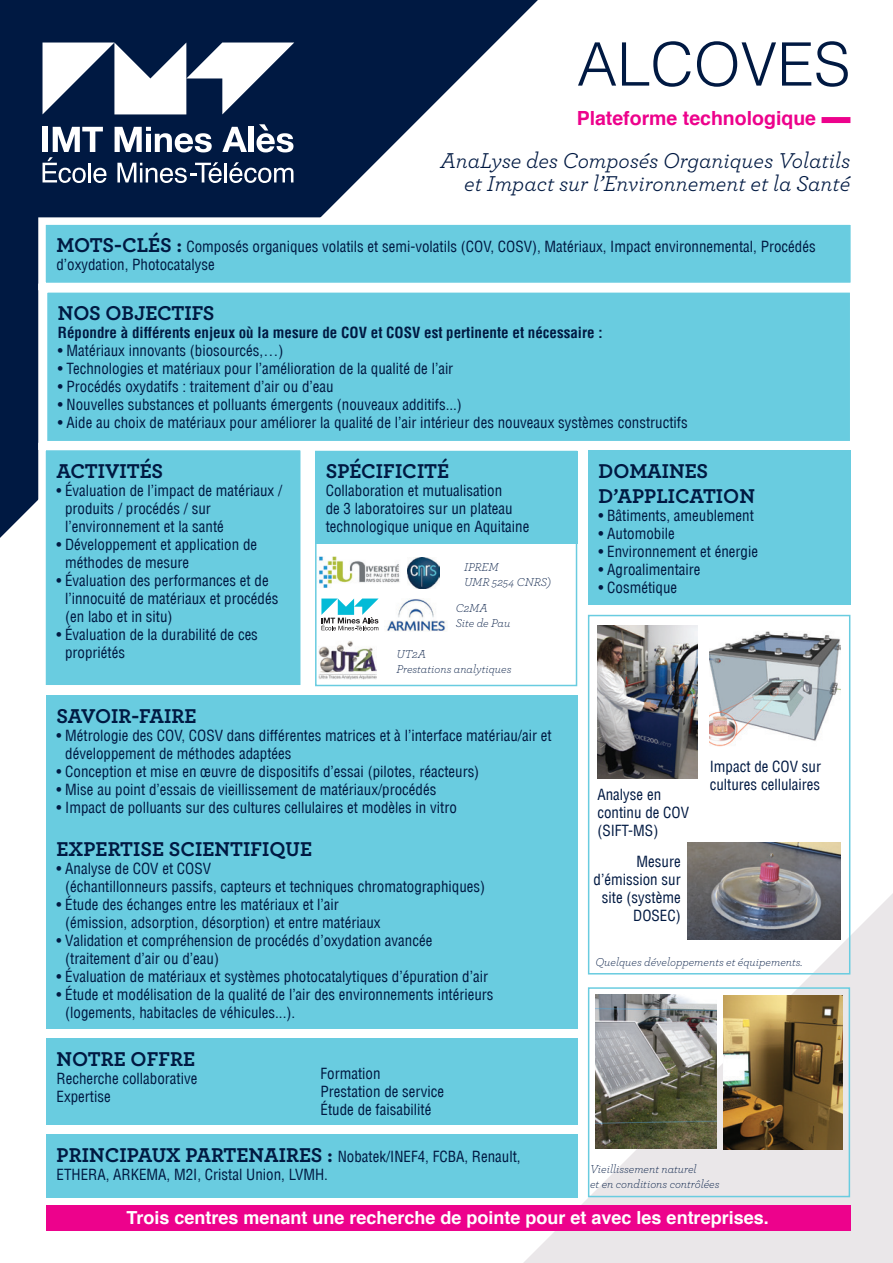
<style>
.page{position:relative;width:893px;height:1263px;background:#fff}
.page>*{position:absolute;margin:0;border:0;box-sizing:border-box;transform-origin:0 0}
.t1{font:300 60px "Helvetica";color:#001942}
.t2{font:italic 22.5px/22.5px "Archer";color:#001942;text-align:right}
.t3{font:700 21px/25.2px "Archer";color:#001942}
.t4{font:700 19.5px "Helvetica";color:#ed028c}
.t5{font:700 18px "Helvetica";color:#fff}
.t6{font:condensed 15px/18px "Helvetica LT";color:#001942}
.t7{font:700 condensed 15px "Helvetica LT";color:#001942}
.t8{font:italic 300 12px/14.4px "Archer";color:#001942}
.s1{font-family:"Archer";font-weight:700;font-stretch:normal;font-size:21px}
</style>
<div class="page">
<svg style="left:0;top:0;width:538px;height:538px;fill:#001942"></svg>
<svg style="left:229px;top:162px;width:64px;height:21px"></svg>
<hr style="left:224px;top:163px;width:3px;height:19px;background:#fff">
<svg style="left:117px;top:162px;width:105px;height:21px"></svg>
<svg style="left:256px;top:124px;width:37px;height:28px"></svg>
<div style="left:249px;top:127px;width:5px;height:25px;background:#fff"></div>
<svg style="left:222px;top:127px;width:25px;height:25px"></svg>
<svg style="left:115px;top:127px;width:97px;height:25px"></svg>
<svg style="left:43px;top:127px;width:63px;height:56px"></svg>
<div style="left:43px;top:127px;width:5px;height:25px;background:#fff"></div>
<svg style="left:43px;top:43px;width:251px;height:71px"></svg>
<div style="left:821px;top:117px;width:29px;height:6px;background:#ed028c"></div>
<svg style="left:523px;top:893px;width:370px;height:370px;fill:#eae7e9"></svg>
<div style="left:315px;top:451px;width:262px;height:229px;background:#69cce0"></div>
<div style="left:311px;top:544px;width:270px;height:144px;background:#fff"></div>
<div style="left:42px;top:221px;width:812px;height:65px;background:#69cce0"></div>
<div style="left:38px;top:217px;width:820px;height:73px;border:8px solid #fff"></div>
<div style="left:42px;top:446px;width:262px;height:243px;background:#69cce0"></div>
<div style="left:38px;top:443px;width:270px;height:249px;border:8px solid #fff"></div>
<div style="left:588px;top:451px;width:262px;height:154px;background:#69cce0"></div>
<div style="left:46px;top:695px;width:531px;height:333px;background:#69cce0"></div>
<div style="left:588px;top:615px;width:262px;height:359px;border:2px solid #69cce0"></div>
<div style="left:588px;top:987px;width:262px;height:210px;border:2px solid #69cce0"></div>
<div style="left:46px;top:1039px;width:531px;height:86px;background:#69cce0"></div>
<div style="left:46px;top:1134px;width:531px;height:63px;background:#69cce0"></div>
<img style="left:709px;top:631px;width:132px;height:116px">
<img style="left:597px;top:625px;width:100px;height:154px">
<img style="left:687px;top:843px;width:154px;height:97px">
<img style="left:595px;top:994px;width:121px;height:154px">
<img style="left:318px;top:557px;width:82px;height:31px">
<img style="left:408px;top:557px;width:32px;height:32px">
<img style="left:387px;top:599px;width:61px;height:32px">
<svg style="left:321px;top:598px;width:58px;height:32px"></svg>
<img style="left:319px;top:641px;width:57px;height:38px">
<img style="left:724px;top:995px;width:119px;height:154px">
<div style="left:43px;top:288px;width:811px;height:157px;background:#69cce0"></div>
<div style="left:38px;top:284px;width:821px;height:166px;border:9px solid #fff"></div>
<div style="left:46px;top:1205px;width:804px;height:26px;background:#ed028c"></div>
<div style="left:315px;top:451px;width:262px;height:235px;border:2px solid #69cce0"></div>
<h1 class="t1" style="left:577px;top:13px;width:275px">ALCOVES</h1>
<h3 class="t4" style="left:577px;top:103px;width:241px">Plateforme technologique</h3>
<h2 class="t2" style="left:440px;top:148px;width:411px">AnaLyse des Composés Organiques Volatils et Impact sur l’Environnement et la Santé</h2>
<p class="t6" style="left:56px;top:238px;width:761px"><span class="s1">MOTS-CLÉS :</span> Composés organiques volatils et semi-volatils (COV, COSV), Matériaux, Impact environnemental, Procédés d’oxydation, Photocatalyse</p>
<h3 class="t3" style="left:58px;top:299px;width:158px">NOS OBJECTIFS</h3>
<p class="t7" style="left:58px;top:323px;width:546px">Répondre à différents enjeux où la mesure de COV et COSV est pertinente et nécessaire :</p>
<p class="t6" style="left:58px;top:341px;width:227px">• Matériaux innovants (biosourcés,…)</p>
<p class="t6" style="left:58px;top:359px;width:397px">• Technologies et matériaux pour l’amélioration de la qualité de l’air</p>
<p class="t6" style="left:58px;top:377px;width:277px">• Procédés oxydatifs : traitement d’air ou d’eau</p>
<p class="t6" style="left:58px;top:395px;width:405px">• Nouvelles substances et polluants émergents (nouveaux additifs...)</p>
<p class="t6" style="left:58px;top:413px;width:631px">• Aide au choix de matériaux pour améliorer la qualité de l’air intérieur des nouveaux systèmes constructifs</p>
<h3 class="t3" style="left:56px;top:457px;width:108px">ACTIVITÉS</h3>
<p class="t6" style="left:65px;top:481px;width:219px;text-indent:-9px">• Évaluation de l’impact de matériaux / produits / procédés / sur l’environnement et la santé</p>
<p class="t6" style="left:65px;top:535px;width:194px;text-indent:-9px">• Développement et application de méthodes de mesure</p>
<p class="t6" style="left:65px;top:571px;width:215px;text-indent:-9px">• Évaluation des performances et de l’innocuité de matériaux et procédés (en labo et in situ)</p>
<p class="t6" style="left:65px;top:625px;width:194px;text-indent:-9px">• Évaluation de la durabilité de ces propriétés</p>
<h3 class="t3" style="left:326px;top:457px;width:125px">SPÉCIFICITÉ</h3>
<p class="t6" style="left:326px;top:482px;width:205px">Collaboration et mutualisation<br>de 3 laboratoires sur un plateau technologique unique en Aquitaine</p>
<p class="t8" style="left:464px;top:559px;width:88px">IPREM<br>UMR 5254 CNRS)</p>
<p class="t8" style="left:456px;top:601px;width:56px">C2MA<br>Site de Pau</p>
<p class="t8" style="left:397px;top:646px;width:116px">UT2A<br>Prestations analytiques</p>
<h3 class="t3" style="left:57px;top:702px;width:141px">SAVOIR-FAIRE</h3>
<p class="t6" style="left:65px;top:726px;width:488px;text-indent:-9px">• Métrologie des COV, COSV dans différentes matrices et à l’interface matériau/air et développement de méthodes adaptées</p>
<p class="t6" style="left:57px;top:762px;width:424px">• Conception et mise en œuvre de dispositifs d’essai (pilotes, réacteurs)</p>
<p class="t6" style="left:57px;top:780px;width:381px">• Mise au point d’essais de vieillissement de matériaux/procédés</p>
<p class="t6" style="left:57px;top:798px;width:402px">• Impact de polluants sur des cultures cellulaires et modèles in vitro</p>
<h3 class="t3" style="left:57px;top:835px;width:257px">EXPERTISE SCIENTIFIQUE</h3>
<p class="t6" style="left:65px;top:859px;width:421px;text-indent:-9px">• Analyse de COV et COSV<br>(échantillonneurs passifs, capteurs et techniques chromatographiques)</p>
<p class="t6" style="left:65px;top:895px;width:317px;text-indent:-9px">• Étude des échanges entre les matériaux et l’air (émission, adsorption, désorption) et entre matériaux</p>
<p class="t6" style="left:65px;top:931px;width:369px;text-indent:-9px">• Validation et compréhension de procédés d’oxydation avancée (traitement d’air ou d’eau)</p>
<p class="t6" style="left:57px;top:967px;width:433px">• Évaluation de matériaux et systèmes photocatalytiques d’épuration d’air</p>
<p class="t6" style="left:65px;top:985px;width:430px;text-indent:-9px">• Étude et modélisation de la qualité de l’air des environnements intérieurs (logements, habitacles de véhicules...).</p>
<h3 class="t3" style="left:57px;top:1045px;width:140px">NOTRE OFFRE</h3>
<p class="t6" style="left:57px;top:1069px;width:142px">Recherche collaborative<br>Expertise</p>
<p class="t6" style="left:321px;top:1064px;width:125px">Formation<br>Prestation de service<br>Étude de faisabilité</p>
<p class="t6" style="left:57px;top:1147px;width:465px"><span class="s1">PRINCIPAUX PARTENAIRES :</span> Nobatek/INEF4, FCBA, Renault,<br>ETHERA, ARKEMA, M2I, Cristal Union, LVMH.</p>
<h3 class="t3" style="left:598px;top:457px;width:158px">DOMAINES<br>D’APPLICATION</h3>
<p class="t6" style="left:598px;top:507px;width:157px">• Bâtiments, ameublement</p>
<p class="t6" style="left:598px;top:525px;width:78px">• Automobile</p>
<p class="t6" style="left:598px;top:543px;width:161px">• Environnement et énergie</p>
<p class="t6" style="left:598px;top:561px;width:104px">• Agroalimentaire</p>
<p class="t6" style="left:598px;top:579px;width:80px">• Cosmétique</p>
<p class="t6" style="left:710px;top:758px;width:113px">Impact de COV sur cultures cellulaires</p>
<p class="t6" style="left:597px;top:785px;width:93px">Analyse en continu de COV (SIFT-MS)</p>
<p class="t6" style="left:594px;top:852px;width:89px;text-align:right">Mesure d’émission sur site (système<br>DOSEC)</p>
<p class="t8" style="left:595px;top:954px;width:209px">Quelques développements et équipements.</p>
<p class="t8" style="left:590px;top:1161px;width:131px">Vieillissement naturel<br>et en conditions contrôlées</p>
<p class="t5" style="left:126px;top:1203px;width:644px">Trois centres menant une recherche de pointe pour et avec les entreprises.</p>
</div>
